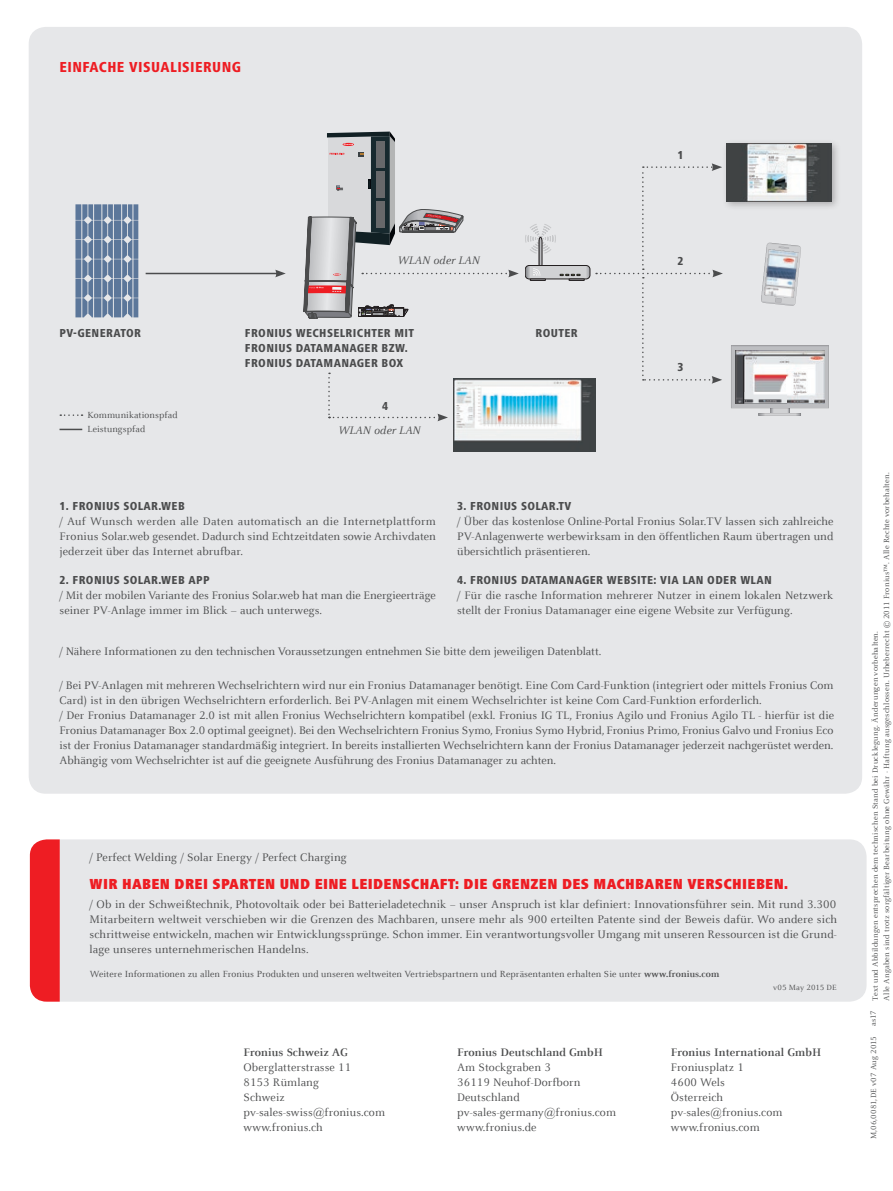
<style>
.page{position:relative;width:893px;height:1191px;background:#fff}
.page>*{position:absolute;margin:0;border:0;box-sizing:border-box;transform-origin:0 0}
.t1{font:900 condensed 15px "Frutiger Next LTW1 G";letter-spacing:.02em;color:#ee1d23}
.t2{font:800 condensed 15px "Frutiger Next LTW1 G";letter-spacing:.03em;color:#ee1d23}
.t3{font:12px/15px "Celeste Offc Pro";letter-spacing:.005em;color:#4b4c4d}
.t4{font:800 condensed 12px/15px "Frutiger Next LTW1 G";letter-spacing:.03em;color:#4b4c4d}
.t5{font:700 12px "Celeste Offc Pro";letter-spacing:.01em;color:#4b4c4d}
.t6{font:italic 12px "Celeste Offc Pro";letter-spacing:.01em;color:#4b4c4d}
.t7{font:9.75px/14.2px "Celeste Offc Pro";letter-spacing:.01em;color:#4b4c4d}
.t8{font:8.25px/11.2px "Celeste Offc Pro";letter-spacing:.02em;color:#4b4c4d}
.s1{font-weight:700}
</style>
<div class="page">
<div style="left:60px;top:839px;width:807px;height:162px;background:#e6e7e9"></div>
<div style="left:30px;top:839px;width:30px;height:162px;background:#ee1d23"></div>
<div style="left:29px;top:27px;width:833px;height:766px;background:#e6e7e9;border-radius:17px"></div>
<hr style="left:146px;top:273px;width:132px;height:1px;background:#4b4c4d">
<svg style="left:275px;top:270px;width:11px;height:7px"></svg>
<svg style="left:596px;top:163px;width:127px;height:221px"></svg>
<div style="left:722px;top:138px;width:119px;height:73px;background:#231f20;opacity:.3"></div>
<img style="left:727px;top:144px;width:105px;height:57px">
<svg style="left:731px;top:345px;width:98px;height:70px"></svg>
<svg style="left:761px;top:243px;width:40px;height:63px"></svg>
<svg style="left:525px;top:224px;width:65px;height:56px"></svg>
<svg style="left:304px;top:132px;width:215px;height:186px"></svg>
<svg style="left:60px;top:414px;width:23px;height:2px"></svg>
<svg style="left:60px;top:429px;width:22px;height:1px"></svg>
<svg style="left:76px;top:204px;width:62px;height:114px;background:#748ba8"></svg>
<hr style="left:82px;top:204px;width:1px;height:114px;background:#e6e7e9">
<hr style="left:93px;top:204px;width:1px;height:114px;background:#e6e7e9">
<hr style="left:102px;top:204px;width:1px;height:114px;background:#e6e7e9">
<hr style="left:113px;top:204px;width:1px;height:114px;background:#e6e7e9">
<hr style="left:121px;top:204px;width:1px;height:114px;background:#e6e7e9">
<hr style="left:133px;top:204px;width:1px;height:114px;background:#e6e7e9">
<hr style="left:153px;top:204px;width:1px;height:114px;background:#e6e7e9">
<hr style="left:161px;top:204px;width:1px;height:114px;background:#e6e7e9">
<img style="left:453px;top:378px;width:143px;height:73px">
<svg style="left:328px;top:372px;width:120px;height:49px"></svg>
<p class="t2" style="left:60px;top:58px;width:163px">EINFACHE VISUALISIERUNG</p>
<p class="t4" style="left:677px;top:147px;width:8px">1</p>
<p class="t6" style="left:398px;top:253px;width:84px">WLAN oder LAN</p>
<p class="t4" style="left:60px;top:326px;width:83px">PV-GENERATOR</p>
<p class="t4" style="left:245px;top:326px;width:171px">FRONIUS WECHSELRICHTER MIT</p>
<p class="t4" style="left:535px;top:326px;width:44px">ROUTER</p>
<p class="t4" style="left:245px;top:341px;width:164px">FRO NIUS DATAMANAGER BZW.<br>FRO NIUS DATAMANAGER BOX</p>
<p class="t7" style="left:87px;top:408px;width:92px">Kommunikationspfad<br>Leistungspfad</p>
<p class="t4" style="left:382px;top:399px;width:8px">4</p>
<p class="t6" style="left:338px;top:423px;width:84px">WLAN oder LAN</p>
<p class="t4" style="left:677px;top:254px;width:8px">2</p>
<p class="t4" style="left:677px;top:360px;width:8px">3</p>
<p class="t4" style="left:60px;top:498px;width:111px">1. FRONIUS SOLAR.WEB</p>
<p class="t3" style="left:60px;top:513px;width:378px;text-align:justify">/ Auf Wunsch werden alle Daten automatisch an die Internetplattform Fronius Solar.web gesendet. Dadurch sind Echtzeitdaten sowie Archivdaten jederzeit über das Internet abrufbar.</p>
<p class="t4" style="left:60px;top:572px;width:111px">2. FRONIUS SOLAR.WEB</p>
<p class="t4" style="left:188px;top:572px;width:15px">APP</p>
<p class="t3" style="left:60px;top:588px;width:378px">/ Mit der mobilen Variante des Fronius Solar.web hat man die Energieerträge seiner PV-Anlage immer im Blick – auch unterwegs.</p>
<p class="t4" style="left:457px;top:498px;width:109px">3. FRONIUS SOLAR.TV</p>
<p class="t3" style="left:457px;top:513px;width:378px;text-align:justify">/ Über das kostenlose Online-Portal Fronius Solar.TV lassen sich zahlreiche PV-Anlagenwerte werbewirksam in den öffentlichen Raum übertragen und übersichtlich präsentieren.</p>
<p class="t4" style="left:457px;top:572px;width:159px">4. FRO NIUS DATAMANAGER WEB</p>
<p class="t4" style="left:631px;top:572px;width:85px">SITE: VIA LAN ODER</p>
<p class="t4" style="left:740px;top:572px;width:33px">WLAN</p>
<p class="t3" style="left:457px;top:588px;width:378px">/ Für die rasche Information mehrerer Nutzer in einem lokalen Netzwerk stellt der Fronius Datamanager eine eigene Website zur Verfügung.</p>
<p class="t3" style="left:60px;top:644px;width:543px">/ Nähere Informationen zu den technischen Voraussetzungen entnehmen Sie bitte dem jeweiligen Datenblatt.</p>
<p class="t3" style="left:60px;top:678px;width:776px">/ Bei PV-Anlagen mit mehreren Wechselrichtern wird nur ein Fronius Datamanager benötigt. Eine Com Card-Funktion (integriert oder mittels Fronius Com Card) ist in den übrigen Wechselrichtern erforderlich. Bei PV-Anlagen mit einem Wechselrichter ist keine Com Card-Funktion erforderlich.<br>/ Der Fronius Datamanager 2.0 ist mit allen Fronius Wechselrichtern kompatibel (exkl. Fronius IG TL, Fronius Agilo und Fronius Agilo TL - hierfür ist die Fronius Datamanager Box 2.0 optimal geeignet). Bei den Wechselrichtern Fronius Symo, Fronius Symo Hybrid, Fronius Primo, Fronius Galvo und Fronius Eco ist der Fronius Datamanager standardmäßig integriert. In bereits installierten Wechselrichtern kann der Fronius Datamanager jederzeit nachgerüstet werden.<br>Abhängig vom Wechselrichter ist auf die geeignete Ausführung des Fronius Datamanager zu achten.</p>
<p class="t3" style="left:90px;top:849px;width:259px">/ Perfect Welding / Solar Energy / Perfect Charging</p>
<p class="t1" style="left:90px;top:875px;width:700px">WIR HABEN DREI SPARTEN UND EINE LEIDENSCHAFT: DIE GRENZEN DES MACHBAREN VERSCHIEBEN.</p>
<p class="t3" style="left:90px;top:896px;width:749px;text-align:justify">/ Ob in der Schweißtechnik, Photovoltaik oder bei Batterieladetechnik − unser Anspruch ist klar definiert: Innovationsführer sein. Mit rund 3.300<br>Mitarbeitern weltweit verschieben wir die Grenzen des Machbaren, unsere mehr als 900 erteilten Patente sind der Beweis dafür. Wo andere sich schrittweise entwickeln, machen wir Entwicklungssprünge. Schon immer. Ein verantwortungsvoller Umgang mit unseren Ressourcen ist die Grund&shy;lage unseres unternehmerischen Handelns.</p>
<p class="t7" style="left:90px;top:967px;width:631px">Weitere Informationen zu allen Fronius Produkten und unseren weltweiten Vertriebspartnern und Repräsentanten erhalten Sie unter <span class="s1">www.fronius.com</span></p>
<p class="t5" style="left:243px;top:1045px;width:106px">Fronius Schweiz AG</p>
<p class="t3" style="left:243px;top:1059px;width:143px">Oberglatterstrasse 11<br>8153 Rümlang<br>Schweiz pv-sales-swiss@fronius.com www.fronius.ch</p>
<p class="t5" style="left:457px;top:1045px;width:147px">Fronius Deutschland GmbH</p>
<p class="t3" style="left:457px;top:1059px;width:160px">Am Stockgraben 3<br>36119 Neuhof-Dorfborn<br>Deutschland pv-sales-germany@fronius.com www.fronius.de</p>
<p class="t8" style="left:773px;top:981px;width:65px">v05 May 2015 DE</p>
<p class="t5" style="left:671px;top:1045px;width:152px">Fronius International GmbH</p>
<p class="t3" style="left:671px;top:1059px;width:113px">Froniusplatz 1<br>4600 Wels<br>Österreich pv-sales@fronius.com www.fronius.com</p>
<p class="t8" style="left:870px;top:1000px;width:530px;rotate:-90deg">Text und Abbildungen entsprechen dem technischen Stand bei Drucklegung. Änderungen vorbehalten.<br>Alle Angaben sind trotz sorgfältiger Bearbeitung ohne Gewähr - Haftung ausgeschlossen. Urheberrecht © 2011 Fronius™. Alle Rechte vorbehalten.</p>
<p class="t8" style="left:868px;top:1026px;width:17px;rotate:-90deg">as17</p>
<p class="t8" style="left:868px;top:1139px;width:105px;rotate:-90deg">M,06,0081,DE v07 Aug 2015</p>
</div>
